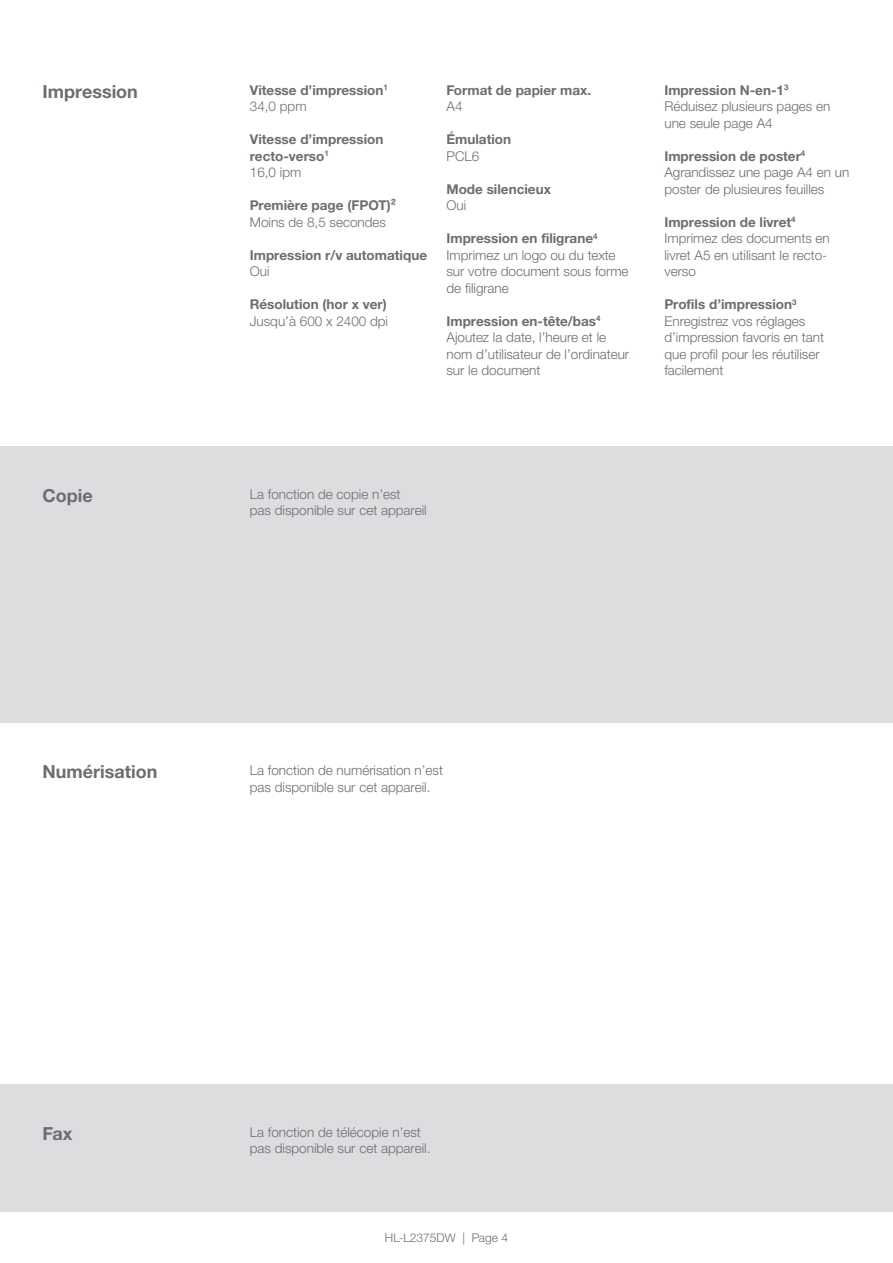
<style>
.page{position:relative;width:893px;height:1263px;background:#fff}
.page>*{position:absolute;margin:0;border:0;box-sizing:border-box;transform-origin:0 0}
.t1{font:700 18px "Helvetica Neue LTW1 G";color:#6c6d70}
.t2{font:300 13.5px/16.5px "Helvetica Neue LTW1 G";color:#6c6d70}
.t3{font:700 13.5px/16.5px "Helvetica Neue LTW1 G";color:#6c6d70}
.t4{font:300 12px "Helvetica Neue LTW1 G";color:#6c6d70}
.s1{font-weight:700}
.s2{font-weight:300}
</style>
<div class="page">
<div style="left:0;top:1084px;width:893px;height:128px;background:#dcdddf"></div>
<div style="left:0;top:446px;width:893px;height:277px;background:#dcdddf"></div>
<h1 class="t1" style="left:43px;top:80px;width:97px">Impression</h1>
<p class="t2" style="left:664px;top:82px;width:167px"><span class="s1">Impression N-en-1</span><sup>3<br></sup>Réduisez plusieurs pages en une seule page A4</p>
<p class="t2" style="left:664px;top:148px;width:186px"><span class="s1">Impression de poster</span><sup>4<br></sup>Agrandissez une page A4 en un poster de plusieures feuilles</p>
<p class="t2" style="left:664px;top:214px;width:167px"><span class="s1">Impression de livret</span><sup>4<br></sup>Imprimez des documents en livret A5 en utilisant le recto&shy;verso</p>
<p class="t2" style="left:664px;top:296px;width:161px"><span class="s1">Profils d’impression</span><sup>3<br></sup>Enregistrez vos réglages d’impression favoris en tant que profil pour les réutiliser facilement</p>
<p class="t3" style="left:250px;top:82px;width:140px">Vitesse d’impression<sup>1<br></sup><span class="s2">34,0 ppm</span></p>
<p class="t3" style="left:250px;top:131px;width:135px">Vitesse d’impression recto-verso<sup>1<br></sup><span class="s2">16,0 ipm</span></p>
<p class="t3" style="left:250px;top:197px;width:148px">Première page (FPOT)²</p>
<p class="t2" style="left:250px;top:214px;width:138px">Moins de 8,5 secondes</p>
<p class="t3" style="left:250px;top:247px;width:179px">Impression r/v automatique</p>
<p class="t2" style="left:250px;top:263px;width:21px">Oui</p>
<p class="t3" style="left:250px;top:296px;width:138px">Résolution (hor x ver)</p>
<p class="t2" style="left:250px;top:313px;width:140px">Jusqu’à 600 x 2400 dpi</p>
<p class="t3" style="left:446px;top:82px;width:146px">Format de papier max.</p>
<p class="t2" style="left:446px;top:98px;width:18px">A4</p>
<p class="t3" style="left:446px;top:131px;width:66px">Émulation</p>
<p class="t2" style="left:446px;top:148px;width:34px">PCL6</p>
<p class="t3" style="left:446px;top:181px;width:106px">Mode silencieux</p>
<p class="t2" style="left:446px;top:197px;width:21px">Oui</p>
<p class="t2" style="left:446px;top:230px;width:184px"><span class="s1">Impression en filigrane</span><sup>4<br></sup>Imprimez un logo ou du texte sur votre document sous forme de filigrane</p>
<p class="t2" style="left:446px;top:313px;width:184px"><span class="s1">Impression en-tête/bas</span><sup>4<br></sup>Ajoutez la date, l’heure et le nom d’utilisateur de l’ordinateur sur le document</p>
<h1 class="t1" style="left:43px;top:484px;width:52px">Copie</h1>
<p class="t2" style="left:250px;top:486px;width:178px">La fonction de copie n’est<br>pas disponible sur cet appareil</p>
<h1 class="t1" style="left:43px;top:761px;width:116px">Numérisation</h1>
<p class="t2" style="left:250px;top:762px;width:195px">La fonction de numérisation n’est pas disponible sur cet appareil.</p>
<h1 class="t1" style="left:43px;top:1122px;width:31px">Fax</h1>
<p class="t2" style="left:250px;top:1123px;width:182px">La fonction de télécopie n’est pas disponible sur cet appareil.</p>
<p class="t4" style="left:385px;top:1230px;width:125px">HL-L2375DW | Page 4</p>
</div>
